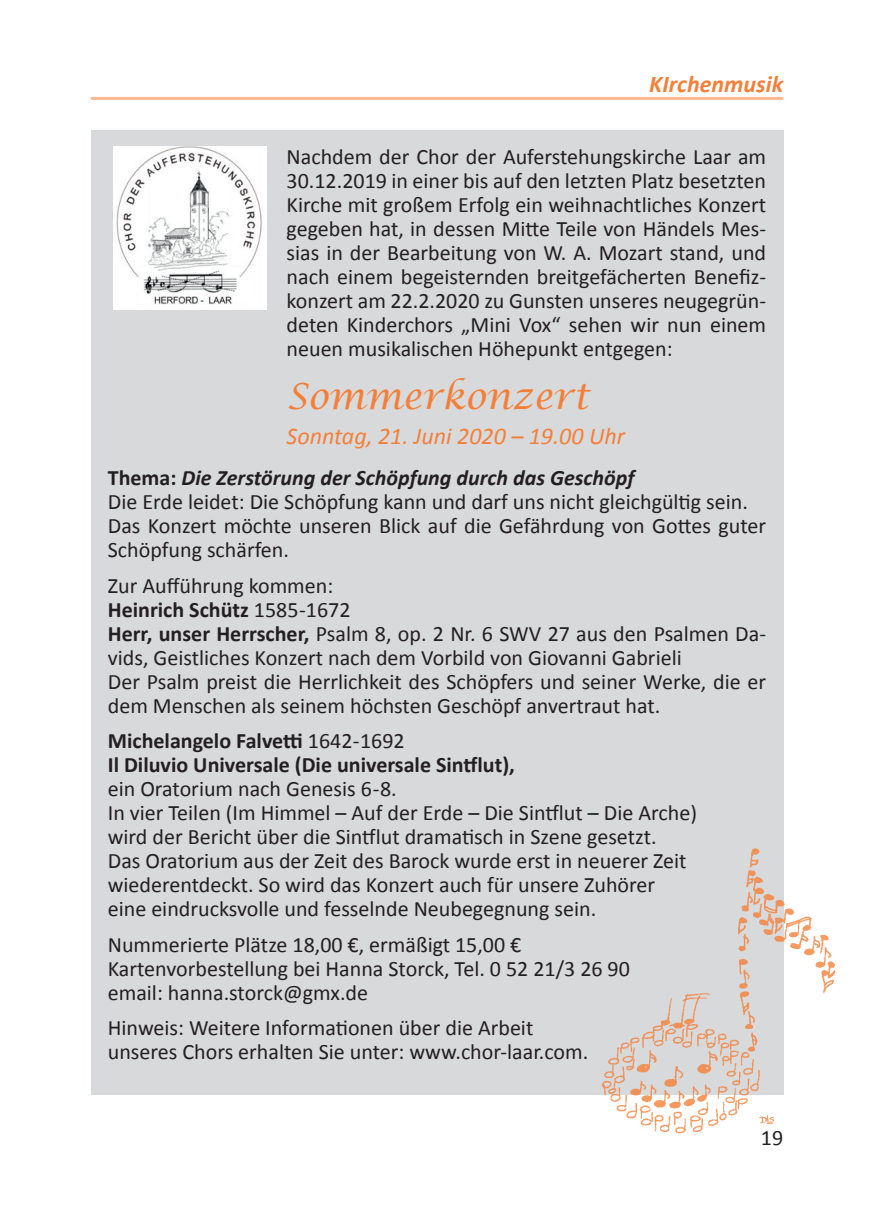
<style>
.page{position:relative;width:874px;height:1225px;background:#fff}
.page>*{position:absolute;margin:0;border:0;box-sizing:border-box;transform-origin:0 0}
.t1{font:italic 36px "Lucida Calligraphy";color:#f47f38}
.t2{font:italic 24px "Calibri";color:#f47f38}
.t3{font:italic 700 24px "Calibri";color:#f47f38}
.t4{font:22px/24px "Calibri";color:#231f20}
.t5{font:700 22px/24px "Calibri";color:#231f20}
.s1{font-weight:700}
.s2{font-weight:700;font-style:italic}
.s3{font-weight:400}
</style>
<div class="page">
<hr style="left:91px;top:97px;width:691px;height:3px;background:#f47f38">
<div style="left:91px;top:130px;width:691px;height:964px;background:#d8d9db"></div>
<img style="left:113px;top:146px;width:153px;height:163px">
<img style="left:598px;top:843px;width:238px;height:291px">
<p class="t3" style="left:649px;top:68px;width:135px">KIrchenmusik</p>
<p class="t4" style="left:286px;top:145px;width:481px;text-align:justify">Nachdem der Chor der Auferstehungskirche Laar am 30.12.2019 in einer bis auf den letzten Platz besetzten Kirche mit großem Erfolg ein weihnachtliches Konzert gegeben hat, in dessen Mitte Teile von Händels Mes&shy;sias in der Bearbeitung von W. A. Mozart stand, und nach einem begeisternden breitgefächerten Benefiz&shy;konzert am 22.2.2020 zu Gunsten unseres neugegrün&shy;deten Kinderchors „Mini Vox“ sehen wir nun einem neuen musikalischen Höhepunkt entgegen:</p>
<h1 class="t1" style="left:286px;top:374px;width:304px">Sommerkonzert</h1>
<p class="t2" style="left:286px;top:420px;width:340px">Sonntag, 21. Juni 2020 – 19.00 Uhr</p>
<p class="t4" style="left:108px;top:466px;width:659px"><span class="s1">Thema:</span> <span class="s2">Die Zerstörung der Schöpfung durch das Geschöpf<br></span>Die Erde leidet: Die Schöpfung kann und darf uns nicht gleichgültig sein.<br>Das Konzert möchte unseren Blick auf die Gefährdung von Gottes guter Schöpfung schärfen.</p>
<p class="t4" style="left:108px;top:573px;width:659px">Zur Aufführung kommen:<br><span class="s1">Heinrich Schütz</span> 1585-1672<br><span class="s1">Herr, unser Herrscher,</span> Psalm 8, op. 2 Nr. 6 SWV 27 aus den Psalmen Da&shy;vids, Geistliches Konzert nach dem Vorbild von Giovanni Gabrieli<br>Der Psalm preist die Herrlichkeit des Schöpfers und seiner Werke, die er dem Menschen als seinem höchsten Geschöpf anvertraut hat.</p>
<p class="t5" style="left:108px;top:729px;width:408px">Michelangelo Falvetti <span class="s3">1642-1692<br></span>Il Diluvio Universale (Die universale Sintflut),</p>
<p class="t4" style="left:108px;top:777px;width:590px">ein Oratorium nach Genesis 6-8.<br>In vier Teilen (Im Himmel – Auf der Erde – Die Sintflut – Die Arche) wird der Bericht über die Sintflut dramatisch in Szene gesetzt.<br>Das Oratorium aus der Zeit des Barock wurde erst in neuerer Zeit wiederentdeckt. So wird das Konzert auch für unsere Zuhörer eine eindrucksvolle und fesselnde Neubegegnung sein.</p>
<p class="t4" style="left:108px;top:932px;width:523px">Nummerierte Plätze 18,00 €, ermäßigt 15,00 €<br>Kartenvorbestellung bei Hanna Storck, Tel. 0 52 21/3 26 90 email: hanna.storck@gmx.de</p>
<p class="t4" style="left:108px;top:1015px;width:482px">Hinweis: Weitere Informationen über die Arbeit unseres Chors erhalten Sie unter: www.chor-laar.com.</p>
<p class="t4" style="left:760px;top:1125px;width:24px">19</p>
</div>
